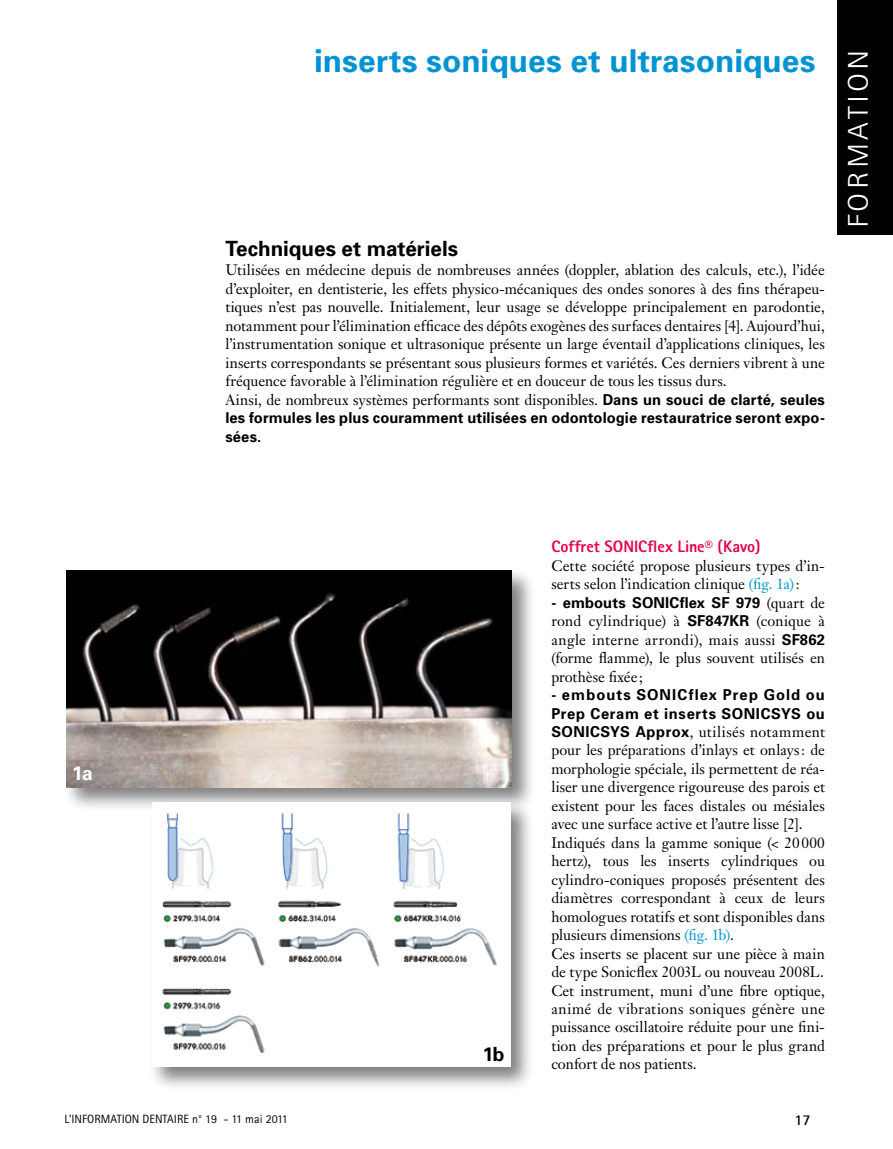
<style>
.page{position:relative;width:893px;height:1149px;background:#fff}
.page>*{position:absolute;margin:0;border:0;box-sizing:border-box;transform-origin:0 0}
.t1{font:700 31.5px "Univers";letter-spacing:.005em;color:#0093d3}
.t2{font:300 28.5px "Rotis Sans Serif";letter-spacing:.1em;color:#fff;scale:1.16 1}
.t3{font:700 21px "Univers";color:#000}
.t4{font:700 19.5px "Univers";color:#fff}
.t5{font:700 19.5px "Univers";color:#000}
.t6{font:800 16.5px "Rotis Sans Serif";color:#e3004d}
.t7{font:15px/18.5px "Janson Text";color:#000}
.t8{font:700 15px/18.5px "Univers";letter-spacing:.015em;color:#000}
.t9{font:700 15px/18.5px "Univers";letter-spacing:.065em;color:#000}
.t10{font:700 15px "Rotis Sans Serif";color:#000}
.t11{font:12px "Rotis Sans Serif";color:#000}
.s1{font-family:"Univers";font-weight:700}
.s2{color:#0093d3}
.s3{font-family:"Janson Text";font-weight:400}
</style>
<div class="page">
<div style="left:838px;top:0;width:55px;height:234px;background:#000"></div>
<div style="left:63px;top:566px;width:473px;height:245px;background:#000;opacity:.5"></div>
<img style="left:67px;top:570px;width:445px;height:217px">
<div style="left:148px;top:798px;width:386px;height:292px;background:#000;opacity:.5"></div>
<img style="left:152px;top:802px;width:358px;height:264px">
<h1 class="t1" style="left:314px;top:42px;width:503px">inserts soniques et ultrasoniques</h1>
<h3 class="t3" style="left:225px;top:236px;width:234px">Techniques et matériels</h3>
<p class="t7" style="left:225px;top:261px;width:601px">Utilisées en médecine depuis de nombreuses années (doppler, ablation des calculs, etc.), l’idée d’exploiter, en dentisterie, les effets physico-mécaniques des ondes sonores à des fins thérapeu&shy;tiques n’est pas nouvelle. Initialement, leur usage se développe principalement en parodontie, notamment pour l’élimination efficace des dépôts exogènes des surfaces dentaires [4]. Aujourd’hui, l’instrumentation sonique et ultrasonique présente un large éventail d’applications cliniques, les inserts correspondants se présentant sous plusieurs formes et variétés. Ces derniers vibrent à une fréquence favorable à l’élimination régulière et en douceur de tous les tissus durs.<br>Ainsi, de nombreux systèmes performants sont disponibles. <span class="s1">Dans un souci de clarté, seules</span></p>
<p class="t8" style="left:225px;top:408px;width:601px">les formules les plus couramment utilisées en odontologie restauratrice seront expo&shy;sées.</p>
<h2 class="t2" style="left:842px;top:228px;width:156px;rotate:-90deg">formation</h2>
<h3 class="t4" style="left:72px;top:761px;width:22px">1a</h3>
<h3 class="t5" style="left:483px;top:1041px;width:23px">1b</h3>
<p class="t6" style="left:551px;top:536px;width:211px">Coffret SONICflex Line® (Kavo)</p>
<p class="t7" style="left:551px;top:556px;width:275px">Cette société propose plusieurs types d’in&shy;serts selon l’indication clinique <span class="s2">(fig. 1a)</span>:</p>
<p class="t8" style="left:551px;top:593px;width:275px">- embouts SONICflex SF 979 <span class="s3">(quart de</span></p>
<p class="t7" style="left:551px;top:611px;width:275px;text-align:justify">rond cylindrique) à <span class="s1">SF847KR</span> (conique à angle interne arrondi), mais aussi <span class="s1">SF862 </span>(forme flamme), le plus souvent utilisés en prothèse fixée ;</p>
<p class="t9" style="left:551px;top:685px;width:275px">- embouts SONICflex Prep Gold ou<br>Prep Ceram et inserts SONICSYS ou</p>
<p class="t7" style="left:551px;top:722px;width:275px"><span class="s1">SONICSYS Approx</span>, utilisés notamment pour les préparations d’inlays et onlays: de morphologie spéciale, ils permettent de réa&shy;liser une divergence rigoureuse des parois et existent pour les faces distales ou mésiales avec une surface active et l’autre lisse [2].<br>Indiqués dans la gamme sonique (&lt; 20000 hertz), tous les inserts cylindriques ou cylindro-coniques proposés présentent des diamètres correspondant à ceux de leurs homologues rotatifs et sont disponibles dans plusieurs dimensions <span class="s2">(fig. 1b)</span>.<br>Ces inserts se placent sur une pièce à main de type Sonicflex 2003L ou nouveau 2008L.<br>Cet instrument, muni d’une fibre optique, animé de vibrations soniques génère une puissance oscillatoire réduite pour une fini&shy;tion des préparations et pour le plus grand confort de nos patients.</p>
<p class="t11" style="left:65px;top:1111px;width:225px">L’INFORMATION DENTAIRE n° 19 - 11 mai 2011</p>
<p class="t10" style="left:794px;top:1110px;width:18px">17</p>
</div>
